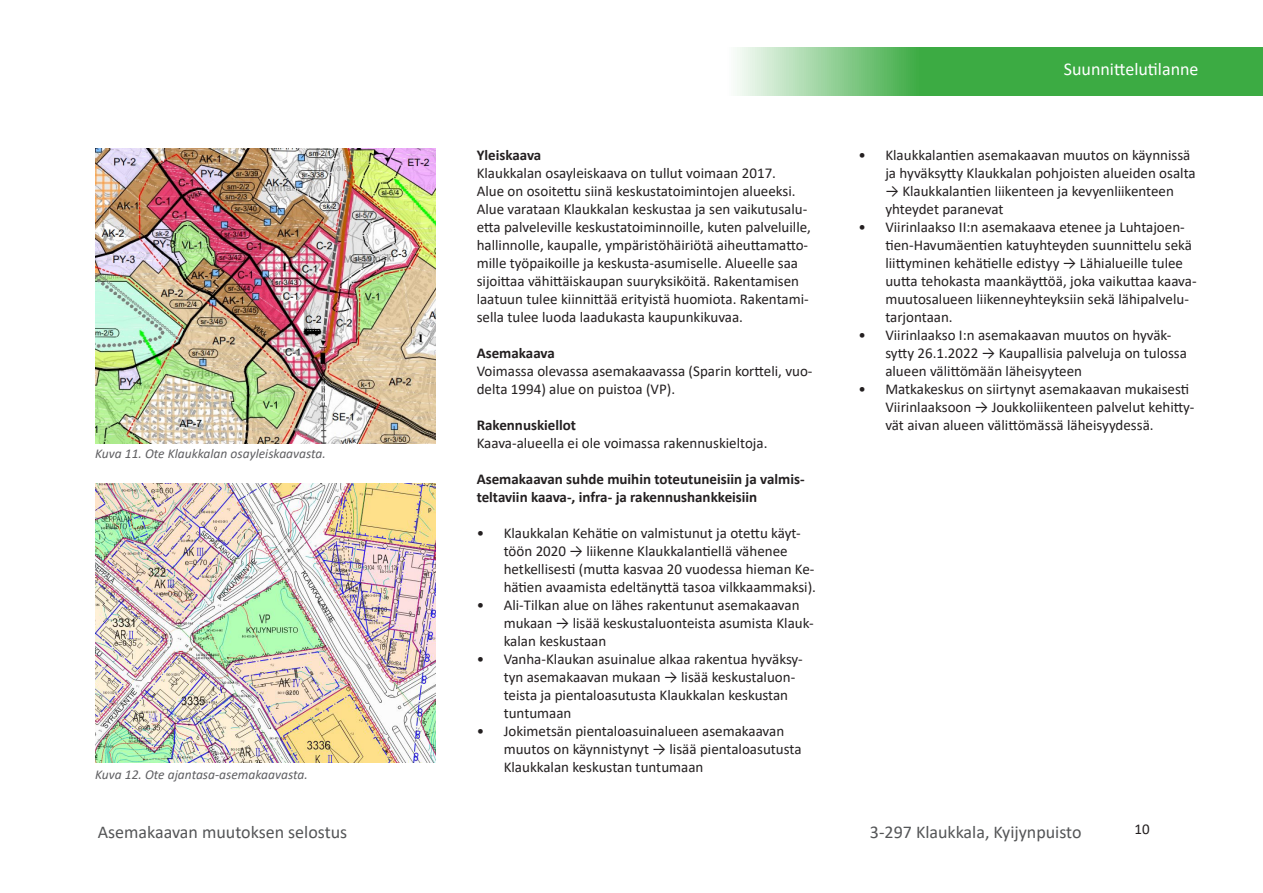
<style>
.page{position:relative;width:1263px;height:893px;background:#fff}
.page>*{position:absolute;margin:0;border:0;box-sizing:border-box;transform-origin:0 0}
.t1{font:18px "Calibri";color:#545557}
.t2{font:18px "Calibri";color:#fff}
.leipäteksti{font:15px/18px "Calibri";color:#231f20}
.t3{font:700 15px/18px "Calibri";color:#231f20}
.t4{font:italic 13.5px "Calibri";color:#5f5f62}
</style>
<div class="page">
<svg style="left:737px;top:47px;width:526px;height:49px;background:#5cb862"></svg>
<img style="left:95px;top:149px;width:340px;height:294px">
<img style="left:95px;top:483px;width:340px;height:280px">
<p class="t4" style="left:95px;top:444px;width:232px">Kuva 11. Ote Klaukkalan osayleiskaavasta.</p>
<p class="t4" style="left:95px;top:765px;width:214px">Kuva 12. Ote ajantasa-asemakaavasta.</p>
<p class="t3" style="left:477px;top:146px;width:66px">Yleiskaava</p>
<p class="leipäteksti" style="left:477px;top:164px;width:301px">Klaukkalan osayleiskaava on tullut voimaan 2017.</p>
<p class="leipäteksti" style="left:477px;top:182px;width:336px">Alue on osoitettu siinä keskustatoimintojen alueeksi.<br>Alue varataan Klaukkalan keskustaa ja sen vaikutusalu&shy;etta palveleville keskustatoiminnoille, kuten palveluille, hallinnolle, kaupalle, ympäristöhäiriötä aiheuttamatto&shy;mille työpaikoille ja keskusta-asumiselle. Alueelle saa sijoittaa vähittäiskaupan suuryksiköitä. Rakentamisen laatuun tulee kiinnittää erityistä huomiota. Rakentami&shy;sella tulee luoda laadukasta kaupunkikuvaa.</p>
<p class="t3" style="left:477px;top:344px;width:80px">Asemakaava</p>
<p class="leipäteksti" style="left:477px;top:362px;width:337px">Voimassa olevassa asemakaavassa (Sparin kortteli, vuo&shy;delta 1994) alue on puistoa (VP).</p>
<p class="t3" style="left:477px;top:416px;width:101px">Rakennuskiellot</p>
<p class="leipäteksti" style="left:477px;top:434px;width:292px">Kaava-alueella ei ole voimassa rakennuskieltoja.</p>
<p class="t3" style="left:477px;top:470px;width:329px">Asemakaavan suhde muihin toteutuneisiin ja valmis&shy;teltaviin kaava-, infra- ja rakennushankkeisiin</p>
<p class="leipäteksti" style="left:504px;top:524px;width:314px;text-indent:-27px">• Klaukkalan Kehätie on valmistunut ja otettu käyt&shy;töön 2020 → liikenne Klaukkalantiellä vähenee hetkellisesti (mutta kasvaa 20 vuodessa hieman Ke&shy;hätien avaamista edeltänyttä tasoa vilkkaammaksi).</p>
<p class="leipäteksti" style="left:504px;top:596px;width:311px;text-indent:-27px">• Ali-Tilkan alue on lähes rakentunut asemakaavan mukaan → lisää keskustaluonteista asumista Klauk&shy;kalan keskustaan</p>
<p class="leipäteksti" style="left:504px;top:650px;width:300px;text-indent:-27px">• Vanha-Klaukan asuinalue alkaa rakentua hyväksy&shy;tyn asemakaavan mukaan → lisää keskustaluon&shy;teista ja pientaloasutusta Klaukkalan keskustan tuntumaan</p>
<p class="leipäteksti" style="left:504px;top:722px;width:299px;text-indent:-27px">• Jokimetsän pientaloasuinalueen asemakaavan muutos on käynnistynyt → lisää pientaloasutusta<br>Klaukkalan keskustan tuntumaan</p>
<p class="t2" style="left:1064px;top:57px;width:136px">Suunnittelutilanne</p>
<p class="leipäteksti" style="left:885px;top:146px;width:312px;text-indent:-27px">• Klaukkalantien asemakaavan muutos on käynnissä ja hyväksytty Klaukkalan pohjoisten alueiden osalta</p>
<p class="leipäteksti" style="left:885px;top:182px;width:290px">→ Klaukkalantien liikenteen ja kevyenliikenteen yhteydet paranevat</p>
<p class="leipäteksti" style="left:885px;top:218px;width:313px;text-indent:-27px">• Viirinlaakso II:n asemakaava etenee ja Luhtajoen&shy;tien-Havumäentien katuyhteyden suunnittelu sekä liittyminen kehätielle edistyy → Lähialueille tulee uutta tehokasta maankäyttöä, joka vaikuttaa kaava&shy;muutosalueen liikenneyhteyksiin sekä lähipalvelu&shy;tarjontaan.</p>
<p class="leipäteksti" style="left:885px;top:326px;width:303px;text-indent:-27px">• Viirinlaakso I:n asemakaavan muutos on hyväk&shy;sytty 26.1.2022 → Kaupallisia palveluja on tulossa alueen välittömään läheisyyteen</p>
<p class="leipäteksti" style="left:885px;top:380px;width:310px;text-indent:-27px">• Matkakeskus on siirtynyt asemakaavan mukaisesti<br>Viirinlaaksoon → Joukkoliikenteen palvelut kehitty&shy;vät aivan alueen välittömässä läheisyydessä.</p>
<p class="t1" style="left:98px;top:820px;width:251px">Asemakaavan muutoksen selostus</p>
<p class="t1" style="left:870px;top:820px;width:213px">3-297 Klaukkala, Kyijynpuisto</p>
<p class="leipäteksti" style="left:1134px;top:820px;width:17px">10</p>
</div>
